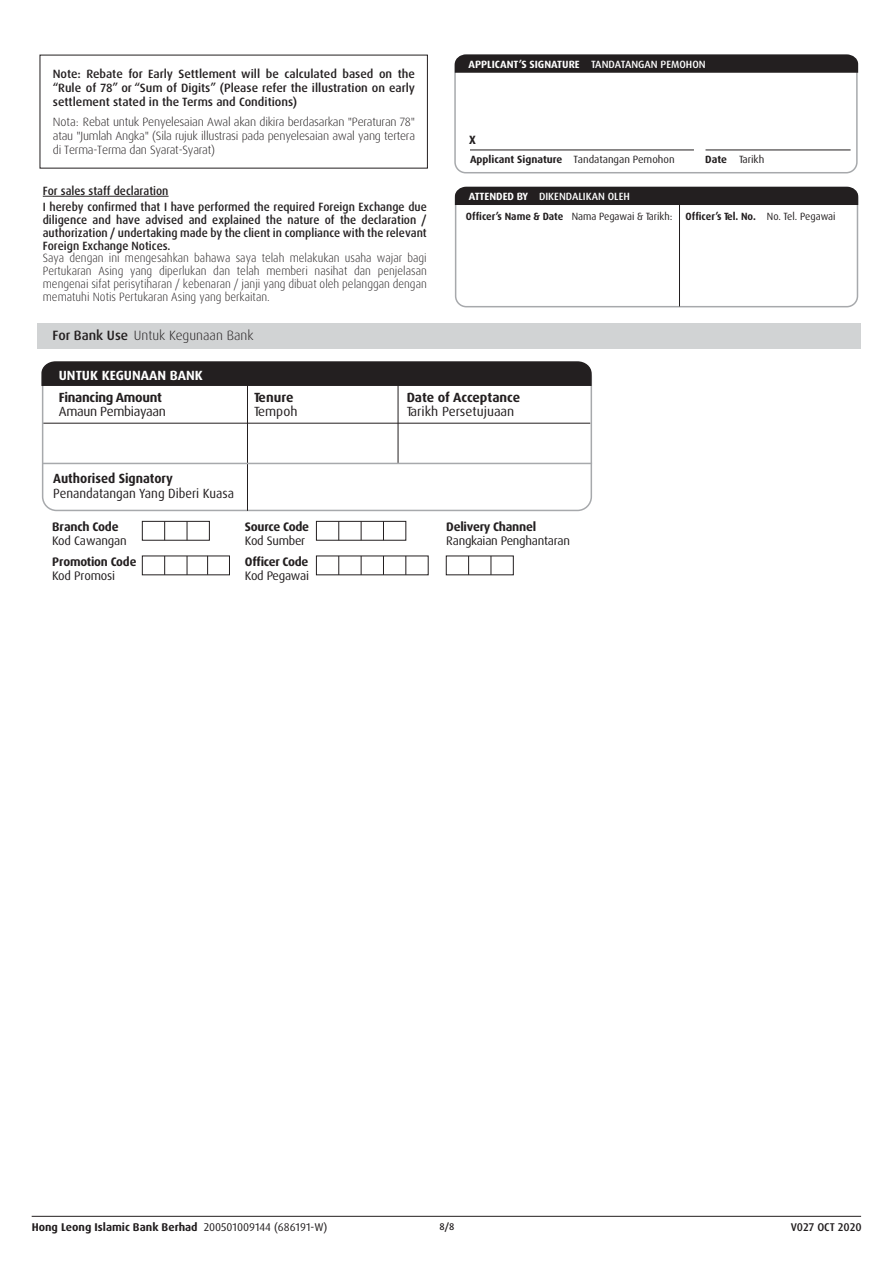
<style>
.page{position:relative;width:893px;height:1263px;background:#fff}
.page>*{position:absolute;margin:0;border:0;box-sizing:border-box;transform-origin:0 0}
.t1{font:300 13.5px "Dax OT";color:#231f20}
.t2{font:13.35px/15.8px "Dax OT";color:#231f20;scale:.95 1}
.t3{font:700 13.35px/21.9px "Dax OT";letter-spacing:-.01em;color:#fff}
.t4{font:13.35px "Dax OT";color:#231f20}
.t5{font:700 13.35px "Dax OT";letter-spacing:-.005em;color:#231f20}
.t6{font:13.35px "Dax OT";letter-spacing:-.025em;color:#231f20}
.t7{font:700 12.3px/14.9px "Dax OT";letter-spacing:-.02em;color:#231f20}
.t8{font:12.3px/14.9px "Dax OT";letter-spacing:-.02em;color:#231f20}
.t9{font:300 12px/12.8px "Dax OT";color:#231f20;scale:.94 1}
.t10{font:300 12px/14.4px "Dax OT";color:#231f20;text-align:justify}
.t11{font:500 12px/14.4px "Dax OT";color:#231f20;text-align:justify}
.t12{font:500 12px/16.5px "Dax OT";color:#231f20;scale:.94 1}
.t13{font:700 12px "Dax OT";color:#231f20}
.t14{font:700 11.25px "Dax OT";color:#221e1f}
.t15{font:500 11.25px "Dax OT";color:#221e1f}
.t16{font:10.5px/20px "Dax OT";color:#231f20;scale:.95 1}
.t17{font:700 10.5px "Dax OT";color:#fff}
.t18{font:700 10.5px "Dax OT";color:#231f20}
.t19{font:700 10.5px "Dax OT";color:#231f20;scale:.95 1}
.t20{font:10.5px "Dax OT";color:#231f20}
.t21{font:500 9.75px "Dax OT";color:#221e1f}
.s1{font-weight:500}
.s2{font-weight:400}
.s3{font-weight:700}
.s4{font-weight:700;color:#fff}
.s5{font-weight:500;color:#fff}
.s6{color:#231f20}
</style>
<div class="page">
<div style="left:38px;top:323px;width:823px;height:26px;background:#d1d3d4"></div>
<div style="left:454px;top:54px;width:404px;height:119px;border:2px solid #a7a9ac;border-radius:11px"></div>
<svg style="left:454px;top:54px;width:405px;height:19px;background:#2c2829"></svg>
<hr style="left:470px;top:150px;width:224px;height:1px;background:#231f20">
<hr style="left:705px;top:150px;width:146px;height:1px;background:#231f20">
<div style="left:455px;top:187px;width:403px;height:120px;border:2px solid #a7a9ac;border-radius:11px"></div>
<svg style="left:454px;top:186px;width:405px;height:20px;background:#373334"></svg>
<hr style="left:679px;top:205px;width:1px;height:101px;background:#231f20">
<div style="left:42px;top:362px;width:550px;height:149px;border:2px solid #a7a9ac;border-radius:14px"></div>
<hr style="left:247px;top:462px;width:1px;height:49px;background:#231f20">
<svg style="left:41px;top:361px;width:551px;height:26px;background:#2f2b2c"></svg>
<hr style="left:43px;top:423px;width:547px;height:1px;background:#231f20">
<hr style="left:247px;top:382px;width:1px;height:81px;background:#231f20">
<hr style="left:398px;top:382px;width:1px;height:81px;background:#231f20">
<hr style="left:42px;top:463px;width:550px;height:1px;background:#a7a9ac">
<svg style="left:468px;top:556px;width:1px;height:19px"></svg>
<svg style="left:491px;top:556px;width:1px;height:19px"></svg>
<div style="left:142px;top:521px;width:68px;height:19px;border:1px solid #231f20"></div>
<svg style="left:164px;top:521px;width:1px;height:19px"></svg>
<svg style="left:187px;top:521px;width:1px;height:19px"></svg>
<svg style="left:164px;top:556px;width:1px;height:19px"></svg>
<svg style="left:187px;top:556px;width:1px;height:19px"></svg>
<svg style="left:207px;top:556px;width:1px;height:19px"></svg>
<div style="left:316px;top:521px;width:90px;height:19px;border:1px solid #231f20"></div>
<svg style="left:338px;top:521px;width:1px;height:19px"></svg>
<svg style="left:361px;top:521px;width:1px;height:19px"></svg>
<svg style="left:383px;top:521px;width:1px;height:19px"></svg>
<svg style="left:338px;top:556px;width:1px;height:19px"></svg>
<svg style="left:361px;top:556px;width:1px;height:19px"></svg>
<svg style="left:383px;top:556px;width:1px;height:19px"></svg>
<svg style="left:406px;top:556px;width:1px;height:19px"></svg>
<hr style="left:43px;top:196px;width:126px;height:1px;background:#231f20">
<hr style="left:32px;top:1216px;width:829px;height:1px;background:#221e1f">
<p class="t11" style="left:53px;top:67px;width:364px">Note: Rebate for Early Settlement will be calculated based on the “Rule of 78” or “Sum of Digits” (Please refer the illustration on early settlement stated in the Terms and Conditions)</p>
<p class="t10" style="left:53px;top:115px;width:364px">Nota: Rebat untuk Penyelesaian Awal akan dikira berdasarkan "Peraturan 78" atau "Jumlah Angka" (Sila rujuk illustrasi pada penyelesaian awal yang tertera di Terma-Terma dan Syarat-Syarat)</p>
<p class="t12" style="left:43px;top:183px;width:410px">For sales staff declaration<br>I hereby confirmed that I have performed the required Foreign Exchange due</p>
<p class="t9" style="left:43px;top:214px;width:410px"><span class="s1">diligence and have advised and explained the nature of the declaration / authorization / undertaking made by the client in compliance with the relevant Foreign Exchange Notices.<br></span>Saya dengan ini mengesahkan bahawa saya telah melakukan usaha wajar bagi Pertukaran Asing yang diperlukan dan telah memberi nasihat dan penjelasan mengenai sifat perisytiharan / kebenaran / janji yang dibuat oleh pelanggan dengan mematuhi Notis Pertukaran Asing yang berkaitan.</p>
<p class="t1" style="left:53px;top:329px;width:203px"><span class="s1">For Bank Use</span> Untuk Kegunaan Bank</p>
<p class="t17" style="left:469px;top:59px;width:238px">APPLICANT’S SIGNATURE <span class="s1">TANDATANGAN PEMOHON</span></p>
<p class="t13" style="left:469px;top:134px;width:8px">X</p>
<p class="t18" style="left:470px;top:154px;width:206px">Applicant Signature <span class="s2">Tandatangan Pemohon</span></p>
<p class="t20" style="left:705px;top:154px;width:61px"><span class="s3">Date</span> Tarikh</p>
<p class="t16" style="left:466px;top:187px;width:219px"><span class="s4">ATTENDED BY</span> <span class="s5">DIKENDALIKAN OLEH<br></span><span class="s3">Officer’s Name &amp; Date</span> Nama Pegawai &amp; Tarikh:</p>
<p class="t19" style="left:685px;top:212px;width:160px">Officer’s Tel. No. <span class="s2">No. Tel. Pegawai</span></p>
<p class="t3" style="left:59px;top:365px;width:145px">UNTUK KEGUNAAN BANK<br><span class="s6">Financing Amount</span></p>
<p class="t5" style="left:254px;top:390px;width:41px">Tenure</p>
<p class="t5" style="left:407px;top:390px;width:115px">Date of Acceptance</p>
<p class="t6" style="left:59px;top:405px;width:109px">Amaun Pembiayaan</p>
<p class="t4" style="left:254px;top:405px;width:45px">Tempoh</p>
<p class="t4" style="left:407px;top:405px;width:109px">Tarikh Persetujuaan</p>
<p class="t2" style="left:53px;top:471px;width:192px"><span class="s3">Authorised Signatory<br></span>Penandatangan Yang Diberi Kuasa</p>
<p class="t8" style="left:52px;top:519px;width:76px"><span class="s3">Branch Code<br></span>Kod Cawangan</p>
<p class="t7" style="left:52px;top:555px;width:86px">Promotion Code<br><span class="s2">Kod Promosi</span></p>
<p class="t7" style="left:245px;top:519px;width:66px">Source Code<br><span class="s2">Kod Sumber</span></p>
<p class="t7" style="left:245px;top:555px;width:66px">Officer Code<br><span class="s2">Kod Pegawai</span></p>
<p class="t8" style="left:446px;top:519px;width:125px"><span class="s3">Delivery Channel<br></span>Rangkaian Penghantaran</p>
<p class="t14" style="left:32px;top:1222px;width:297px">Hong Leong Islamic Bank Berhad <span class="s2">200501009144 (686191-W)</span></p>
<p class="t21" style="left:440px;top:1222px;width:16px">8/8</p>
<p class="t15" style="left:791px;top:1222px;width:73px">V027 OCT 2020</p>
</div>
